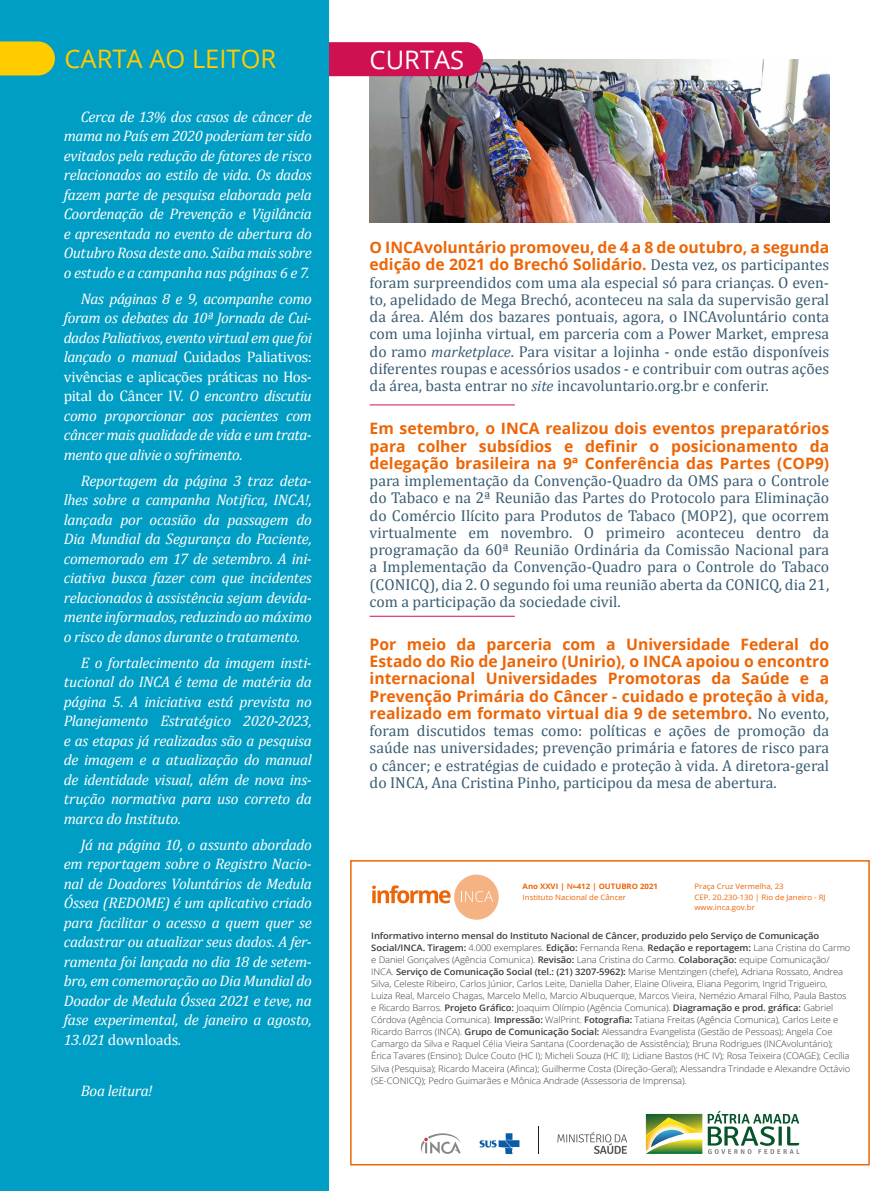
<style>
.page{position:relative;width:893px;height:1191px;background:#fff}
.page>*{position:absolute;margin:0;border:0;box-sizing:border-box;transform-origin:0 0}
.t1{font:25.5px "Open Sans";color:#fc0}
.t2{font:25.5px "Open Sans";color:#fff}
.t3{font:15.75px/17.2px "Cambria";color:#395d73;text-align:justify}
.t4{font:700 15.75px/17.2px "Open Sans";color:#ec6608;text-align:justify}
.t5{font:italic 15.3px/19.5px "Cambria";letter-spacing:-.02em;color:#fff;text-align:justify}
.t6{font:300 9px/12px "Open Sans";letter-spacing:-.01em;color:#3c3c3b;scale:1.05 1}
.t7{font:7.5px/10.5px "Open Sans";color:#ec6608;scale:1.05 1}
.s1{font-style:normal}
.s2{font-family:"Cambria";font-weight:400;color:#395d73}
.s3{font-style:italic;font-size:15.3px}
.s4{font-weight:700}
.s5{font-weight:600}
</style>
<div class="page">
<img style="left:370px;top:59px;width:459px;height:163px">
<div style="left:328px;top:42px;width:155px;height:34px;background:#cf1152"></div>
<hr style="left:370px;top:404px;width:145px;height:1px;background:#cf1152">
<hr style="left:370px;top:616px;width:145px;height:1px;background:#cf1152">
<div style="left:0;top:0;width:328px;height:1191px;background:#009dc5"></div>
<div style="left:350px;top:860px;width:520px;height:305px;border:2px solid #ec6608"></div>
<svg style="left:0;top:41px;width:55px;height:34px;background:#ebc80f"></svg>
<svg style="left:372px;top:885px;width:79px;height:18px"></svg>
<div style="left:454px;top:874px;width:45px;height:45px;background:#f5b283;border-radius:50%"></div>
<svg style="left:461px;top:891px;width:32px;height:11px"></svg>
<svg style="left:479px;top:1133px;width:40px;height:21px"></svg>
<svg style="left:557px;top:1132px;width:70px;height:22px"></svg>
<svg style="left:646px;top:1114px;width:56px;height:40px;background:#99b060"></svg>
<svg style="left:708px;top:1110px;width:91px;height:44px"></svg>
<svg style="left:538px;top:1126px;width:1px;height:28px"></svg>
<svg style="left:420px;top:1133px;width:41px;height:21px"></svg>
<h1 class="t1" style="left:65px;top:42px;width:213px">CARTA AO LEITOR</h1>
<p class="t5" style="left:64px;top:106px;width:250px;text-indent:17px">Cerca de 13% dos casos de câncer de mama no País em 2020 poderiam ter sido evitados pela redução de fatores de risco relacionados ao estilo de vida. Os dados fazem parte de pesquisa elaborada pela Coordenação de Prevenção e Vigilância e apresentada no evento de abertura do Outubro Rosa deste ano. Saiba mais sobre o estudo e a campanha nas páginas 6 e 7.</p>
<p class="t5" style="left:64px;top:288px;width:250px;text-indent:17px">Nas páginas 8 e 9, acompanhe como foram os debates da 10ª Jornada de Cui&shy;dados Paliativos, evento virtual em que foi lançado o manual <span class="s1">Cuidados Paliativos: vivências e aplicações práticas no Hos&shy;pital do Câncer IV</span>. O encontro discutiu como proporcionar aos pacientes com câncer mais qualidade de vida e um trata&shy;mento que alivie o sofrimento.</p>
<p class="t5" style="left:64px;top:470px;width:250px;text-indent:17px">Reportagem da página 3 traz deta&shy;lhes sobre a campanha Notifica, INCA!, lançada por ocasião da passagem do Dia Mundial da Segurança do Paciente, comemorado em 17 de setembro. A ini&shy;ciativa busca fazer com que incidentes relacionados à assistência sejam devida&shy;mente informados, reduzindo ao máximo o risco de danos durante o tratamento.</p>
<p class="t5" style="left:64px;top:652px;width:250px;text-indent:17px">E o fortalecimento da imagem insti&shy;tucional do INCA é tema de matéria da página 5. A iniciativa está prevista no Planejamento Estratégico 2020-2023, e as etapas já realizadas são a pesquisa de imagem e a atualização do manual de identidade visual, além de nova ins&shy;trução normativa para uso correto da marca do Instituto.</p>
<p class="t5" style="left:64px;top:834px;width:250px;text-indent:17px">Já na página 10, o assunto abordado em reportagem sobre o Registro Nacio&shy;nal de Doadores Voluntários de Medula Óssea (REDOME) é um aplicativo criado para facilitar o acesso a quem quer se cadastrar ou atualizar seus dados. A fer&shy;ramenta foi lançada no dia 18 de setem&shy;bro, em comemoração ao Dia Mundial do Doador de Medula Óssea 2021 e teve, na fase experimental, de janeiro a agosto, 13.021 <span class="s1">downloads</span>.</p>
<p class="t5" style="left:81px;top:1080px;width:73px">Boa leitura!</p>
<h1 class="t2" style="left:370px;top:42px;width:96px">CURTAS</h1>
<p class="t4" style="left:370px;top:238px;width:461px">O INCAvoluntário promoveu, de 4 a 8 de outubro, a segunda edição de 2021 do Brechó Solidário. <span class="s2">Desta vez, os participantes</span></p>
<p class="t3" style="left:370px;top:274px;width:461px">foram surpreendidos com uma ala especial só para crianças. O even&shy;to, apelidado de Mega Brechó, aconteceu na sala da supervisão geral da área. Além dos bazares pontuais, agora, o INCAvoluntário conta com uma lojinha virtual, em parceria com a Power Market, empresa do ramo <span class="s3">marketplace</span>. Para visitar a lojinha - onde estão disponíveis diferentes roupas e acessórios usados - e contribuir com outras ações da área, basta entrar no <span class="s3">site</span> incavoluntario.org.br e conferir.</p>
<p class="t4" style="left:370px;top:419px;width:461px">Em setembro, o INCA realizou dois eventos preparatórios para colher subsídios e definir o posicionamento da delegação brasileira na 9ª Conferência das Partes (COP9)</p>
<p class="t3" style="left:370px;top:472px;width:461px">para implementação da Convenção-Quadro da OMS para o Controle do Tabaco e na 2ª Reunião das Partes do Protocolo para Eliminação do Comércio Ilícito para Produtos de Tabaco (MOP2), que ocorrem virtualmente em novembro. O primeiro aconteceu dentro da programação da 60ª Reunião Ordinária da Comissão Nacional para a Implementação da Convenção-Quadro para o Controle do Tabaco (CONICQ), dia 2. O segundo foi uma reunião aberta da CONICQ, dia 21, com a participação da sociedade civil.</p>
<p class="t4" style="left:370px;top:635px;width:461px">Por meio da parceria com a Universidade Federal do Estado do Rio de Janeiro (Unirio), o INCA apoiou o encontro internacional Universidades Promotoras da Saúde e a Prevenção Primária do Câncer - cuidado e proteção à vida, realizado em formato virtual dia 9 de setembro. <span class="s2">No evento,</span></p>
<p class="t3" style="left:370px;top:722px;width:461px">foram discutidos temas como: políticas e ações de promoção da saúde nas universidades; prevenção primária e fatores de risco para o câncer; e estratégias de cuidado e proteção à vida. A diretora-geral do INCA, Ana Cristina Pinho, participou da mesa de abertura.</p>
<p class="t7" style="left:523px;top:881px;width:130px"><span class="s4">Ano XXVI |</span> <span class="s5">N</span><sup>o</sup> <span class="s4">412 | OUTUBRO 2021<br></span>Instituto Nacional de Câncer</p>
<p class="t7" style="left:694px;top:881px;width:126px">Praça Cruz Vermelha, 23<br>CEP. 20.230-130 | Rio de Janeiro - RJ www.inca.gov.br</p>
<p class="t6" style="left:371px;top:930px;width:458px"><span class="s5">Informativo interno mensal do Instituto Nacional de Câncer, produzido pelo Serviço de Comunicação Social/INCA. Tiragem:</span> 4.000 exemplares. <span class="s5">Edição:</span> Fernanda Rena. <span class="s5">Redação e reportagem:</span> Lana Cristina do Carmo e Daniel Gonçalves (Agência Comunica). <span class="s5">Revisão:</span> Lana Cristina do Carmo. <span class="s5">Colaboração:</span> equipe Comunicação/ INCA. <span class="s5">Serviço de Comunicação Social (tel.: (21) 3207-5962):</span> Marise Mentzingen (chefe), Adriana Rossato, Andrea Silva, Celeste Ribeiro, Carlos Júnior, Carlos Leite, Daniella Daher, Elaine Oliveira, Eliana Pegorim, Ingrid Trigueiro, Luiza Real, Marcelo Chagas, Marcelo Mello, Marcio Albuquerque, Marcos Vieira, Nemézio Amaral Filho, Paula Bastos e Ricardo Barros. <span class="s5">Projeto Gráfico:</span> Joaquim Olímpio (Agência Comunica). <span class="s5">Diagramação e prod. gráfica:</span> Gabriel Córdova (Agência Comunica). <span class="s5">Impressão:</span> WalPrint. <span class="s5">Fotografia:</span> Tatiana Freitas (Agência Comunica), Carlos Leite e Ricardo Barros (INCA). <span class="s5">Grupo de Comunicação Social:</span> Alessandra Evangelista (Gestão de Pessoas); Angela Coe Camargo da Silva e Raquel Célia Vieira Santana (Coordenação de Assistência); Bruna Rodrigues (INCAvoluntário); Érica Tavares (Ensino); Dulce Couto (HC I); Micheli Souza (HC II); Lidiane Bastos (HC IV); Rosa Teixeira (COAGE); Cecília Silva (Pesquisa); Ricardo Maceira (Afinca); Guilherme Costa (Direção-Geral); Alessandra Trindade e Alexandre Octávio (SE-CONICQ); Pedro Guimarães e Mônica Andrade (Assessoria de Imprensa).</p>
</div>
